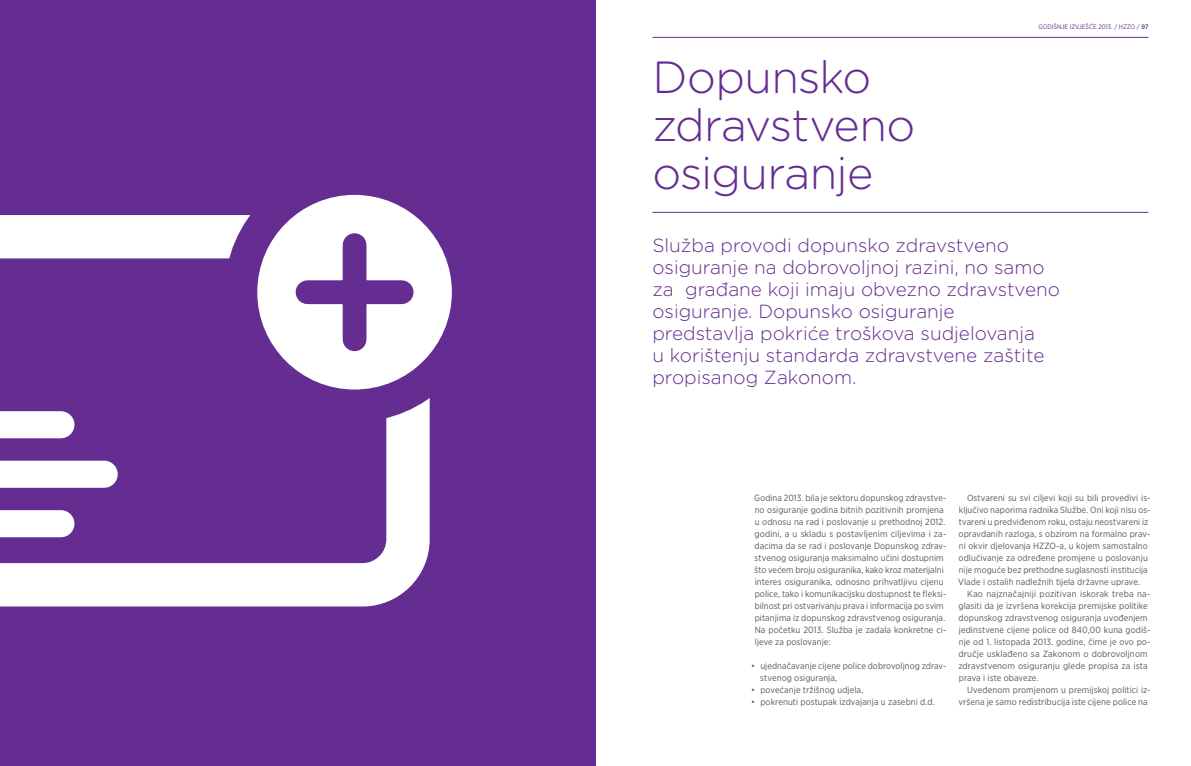
<style>
.page{position:relative;width:1191px;height:766px;background:#fff}
.page>*{position:absolute;margin:0;border:0;box-sizing:border-box;transform-origin:0 0}
.t1{font:300 45px/48px "Gotham Rounded";letter-spacing:-.02em;color:#652d91}
.t2{font:300 19px/22px "Gotham Rounded";color:#652d91}
.t3{font:9px/12px "Gotham Narrow";letter-spacing:.005em;color:#57585a}
.t4{font:6.5px "Gotham Narrow";color:#652d91}
.s1{font-weight:500}
</style>
<div class="page">
<hr style="left:652px;top:37px;width:496px;height:1px;background:#652d91">
<hr style="left:652px;top:212px;width:496px;height:1px;background:#652d91">
<div style="left:0;top:0;width:595px;height:765px;background:#652d91"></div>
<svg style="left:0;top:215px;width:430px;height:391px"></svg>
<svg style="left:225px;top:194px;width:227px;height:228px;fill:#fff"></svg>
<div style="left:307px;top:280px;width:95px;height:24px;background:#652d91"></div>
<div style="left:343px;top:245px;width:23px;height:94px;background:#652d91"></div>
<div style="left:0;top:411px;width:61px;height:27px;background:#fff"></div>
<div style="left:0;top:460px;width:104px;height:27px;background:#fff"></div>
<div style="left:0;top:510px;width:61px;height:27px;background:#fff"></div>
<h1 class="t1" style="left:652px;top:51px;width:264px">Dopunsko zdravstveno osiguranje</h1>
<p class="t4" style="left:1038px;top:23px;width:111px">GODIŠNJE IZVJEŠĆE 2013. / HZZO / <span class="s1">97</span></p>
<p class="t2" style="left:652px;top:233px;width:409px">Služba provodi dopunsko zdravstveno osiguranje na dobrovoljnoj razini, no samo za građane koji imaju obvezno zdravstveno osiguranje. Dopunsko osiguranje predstavlja pokriće troškova sudjelovanja<br>u korištenju standarda zdravstvene zaštite propisanog Zakonom.</p>
<p class="t3" style="left:754px;top:491px;width:194px">Godina 2013. bila je sektoru dopunskog zdravstve&shy;no osiguranje godina bitnih pozitivnih promjena u odnosu na rad i poslovanje u prethodnoj 2012. godini, a u skladu s postavljenim ciljevima i za&shy;dacima da se rad i poslovanje Dopunskog zdrav&shy;stvenog osiguranja maksimalno učini dostupnim što većem broju osiguranika, kako kroz materijalni interes osiguranika, odnosno prihvatljivu cijenu police, tako i komunikacijsku dostupnost te fleksi&shy;bilnost pri ostvarivanju prava i informacija po svim pitanjima iz dopunskog zdravstvenog osiguranja.<br>Na početku 2013. Služba je zadala konkretne ci&shy;ljeve za poslovanje:</p>
<p class="t3" style="left:760px;top:659px;width:188px;text-indent:-9px">• ujednačavanje cijene police dobrovoljnog zdrav&shy;stvenog osiguranja,</p>
<p class="t3" style="left:751px;top:683px;width:113px">• povećanje tržišnog udjela,</p>
<p class="t3" style="left:751px;top:695px;width:185px">• pokrenuti postupak izdvajanja u zasebni d.d.</p>
<p class="t3" style="left:958px;top:491px;width:194px;text-indent:9px">Ostvareni su svi ciljevi koji su bili provedivi is&shy;ključivo naporima radnika Službe. Oni koji nisu os&shy;tvareni u predviđenom roku, ostaju neostvareni iz opravdanih razloga, s obzirom na formalno prav&shy;ni okvir djelovanja HZZO-a, u kojem samostalno odlučivanje za određene promjene u poslovanju nije moguće bez prethodne suglasnosti institucija Vlade i ostalih nadležnih tijela državne uprave.</p>
<p class="t3" style="left:958px;top:587px;width:194px;text-indent:9px">Kao najznačajniji pozitivan iskorak treba na&shy;glasiti da je izvršena korekcija premijske politike dopunskog zdravstvenog osiguranja uvođenjem jedinstvene cijene police od 840,00 kuna godiš&shy;nje od 1. listopada 2013. godine, čime je ovo po&shy;dručje usklađeno sa Zakonom o dobrovoljnom zdravstvenom osiguranju glede propisa za ista prava i iste obaveze.</p>
<p class="t3" style="left:958px;top:683px;width:193px;text-indent:9px">Uvedenom promjenom u premijskoj politici iz&shy;vršena je samo redistribucija iste cijene police na</p>
</div>
